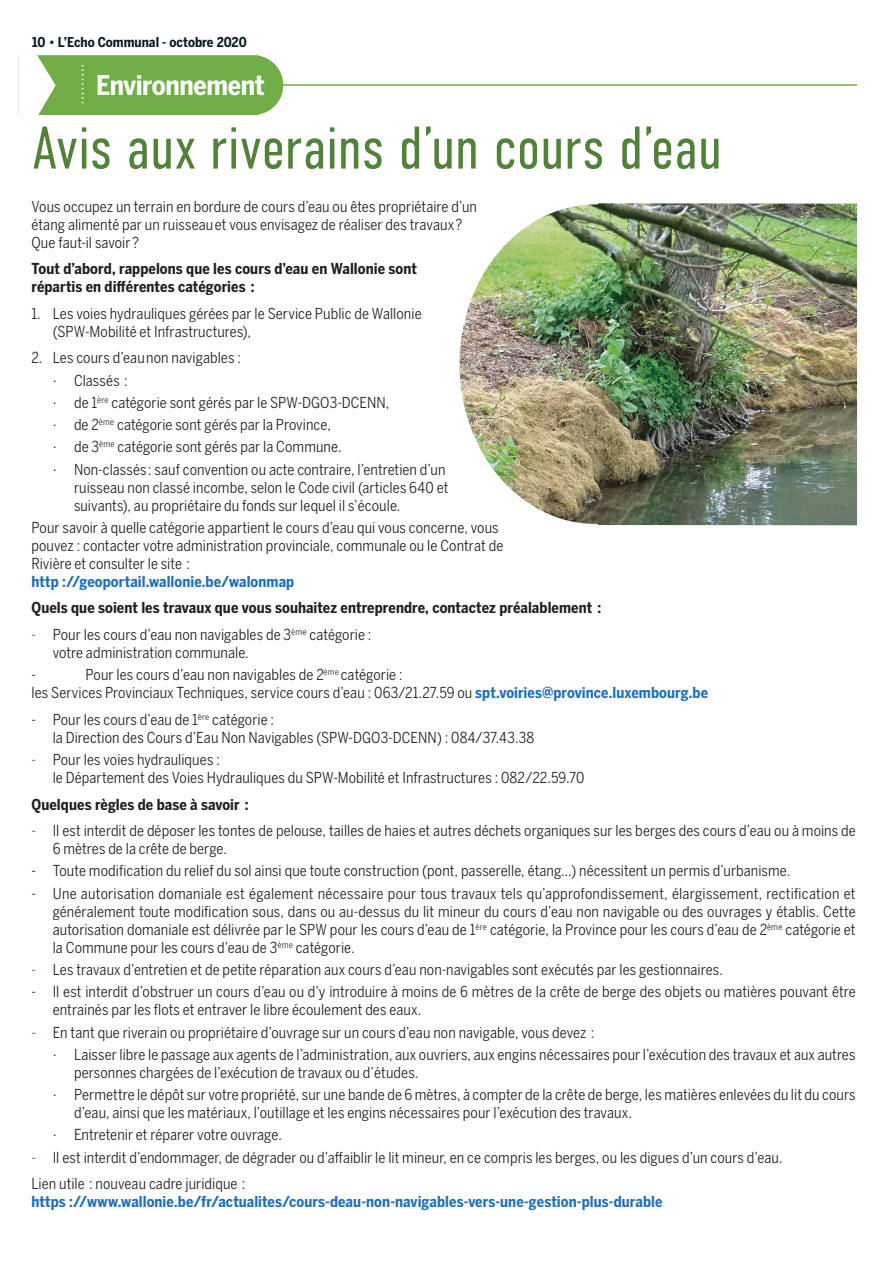
<style>
.page{position:relative;width:893px;height:1262px;background:#fff}
.page>*{position:absolute;margin:0;border:0;box-sizing:border-box;transform-origin:0 0}
.t1{font:300 60px "DIN Condensed";letter-spacing:-.005em;color:#52813a}
.t2{font:700 27px "Benton Sans Cond";letter-spacing:-.015em;color:#fff}
.t3{font:15px/18px "Benton Sans Cond";letter-spacing:.005em;color:#231f20}
.t4{font:700 15px/18px "Benton Sans Cond";letter-spacing:.005em;color:#231f20}
.t5{font:700 15px "Benton Sans Cond";letter-spacing:.005em;color:#216fb8}
.t6{font:13.8px "Myriad Pro";color:#fff}
.t7{font:700 13.5px "Benton Sans Cond";color:#0b1a22}
.s1{color:#3853a3}
.s2{font-weight:700;color:#216fb8}
</style>
<div class="page">
<hr style="left:31px;top:84px;width:825px;height:2px;background:#70ad46">
<svg style="left:18px;top:55px;width:265px;height:60px;background:#83b75e"></svg>
<img style="left:459px;top:203px;width:397px;height:322px">
<p class="t7" style="left:32px;top:35px;width:216px">10 • L’Echo Communal - octobre 2020</p>
<p class="t6" style="left:70px;top:105px;width:43px;rotate:-90deg">………</p>
<h2 class="t2" style="left:96px;top:70px;width:170px">Environnement</h2>
<h1 class="t1" style="left:31px;top:114px;width:692px">Avis aux riverains d’un cours d’eau</h1>
<p class="t3" style="left:31px;top:197px;width:447px">Vous occupez un terrain en bordure de cours d’eau ou êtes propriétaire d’un étang alimenté par un ruisseau et vous envisagez de réaliser des travaux ?<br>Que faut-il savoir ?</p>
<p class="t4" style="left:31px;top:259px;width:387px">Tout d’abord, rappelons que les cours d’eau en Wallonie sont répartis en différentes catégories :</p>
<p class="t3" style="left:53px;top:304px;width:370px;text-indent:-21px">1. Les voies hydrauliques gérées par le Service Public de Wallonie (SPW-Mobilité et Infrastructures),</p>
<p class="t3" style="left:53px;top:346px;width:394px;line-height:22.2px;text-indent:-21px">2. Les cours d’eau non navigables :<br>· Classés :<br>· de 1<sup>ère</sup> catégorie sont gérés par le SPW-DGO3-DCENN,<br>· de 2<sup>ème</sup> catégorie sont gérés par la Province,<br>· de 3<sup>ème</sup> catégorie sont gérés par la Commune.<br>· Non-classés : sauf convention ou acte contraire, l’entretien d’un</p>
<p class="t3" style="left:74px;top:478px;width:376px">ruisseau non classé incombe, selon le Code civil (articles 640 et suivants), au propriétaire du fonds sur lequel il s’écoule.</p>
<p class="t3" style="left:31px;top:518px;width:473px">Pour savoir à quelle catégorie appartient le cours d’eau qui vous concerne, vous pouvez : contacter votre administration provinciale, communale ou le Contrat de<br>Rivière et consulter le site :</p>
<p class="t5" style="left:31px;top:572px;width:264px">http ://geoportail.wallonie.be/walonmap</p>
<p class="t4" style="left:31px;top:598px;width:571px">Quels que soient les travaux que vous souhaitez entreprendre, contactez préalablement :</p>
<p class="t3" style="left:53px;top:625px;width:320px;text-indent:-21px"><span class="s1">-</span> Pour les cours d’eau non navigables de 3<sup>ème</sup> catégorie : votre administration communale.</p>
<p class="t3" style="left:31px;top:665px;width:6px">-</p>
<p class="t3" style="left:31px;top:665px;width:678px;text-indent:54px">Pour les cours d’eau non navigables de 2<sup>ème</sup> catégorie :<br>les Services Provinciaux Techniques, service cours d’eau : 063/21.27.59 ou <span class="s2">spt.voiries@province.luxembourg.be</span></p>
<p class="t3" style="left:53px;top:710px;width:483px;text-indent:-21px">- Pour les cours d’eau de 1<sup>ère</sup> catégorie :<br>la Direction des Cours d’Eau Non Navigables (SPW-DGO3-DCENN) : 084/37.43.38</p>
<p class="t3" style="left:53px;top:750px;width:533px;text-indent:-21px"><span class="s1">-</span> Pour les voies hydrauliques :<br>le Département des Voies Hydrauliques du SPW-Mobilité et Infrastructures : 082/22.59.70</p>
<p class="t4" style="left:31px;top:794px;width:218px">Quelques règles de base à savoir :</p>
<p class="t3" style="left:53px;top:821px;width:804px;text-indent:-21px"><span class="s1">-</span> Il est interdit de déposer les tontes de pelouse, tailles de haies et autres déchets organiques sur les berges des cours d’eau ou à moins de<br>6 mètres de la crête de berge.</p>
<p class="t3" style="left:31px;top:861px;width:760px">- Toute modification du relief du sol ainsi que toute construction (pont, passerelle, étang…) nécessitent un permis d’urbanisme.</p>
<p class="t3" style="left:53px;top:883px;width:804px;text-align:justify;text-indent:-21px">- Une autorisation domaniale est également nécessaire pour tous travaux tels qu’approfondissement, élargissement, rectification et généralement toute modification sous, dans ou au-dessus du lit mineur du cours d’eau non navigable ou des ouvrages y établis. Cette autorisation domaniale est délivrée par le SPW pour les cours d’eau de 1<sup>ère</sup> catégorie, la Province pour les cours d’eau de 2<sup>ème</sup> catégorie et la Commune pour les cours d’eau de 3<sup>ème</sup> catégorie.</p>
<p class="t3" style="left:31px;top:960px;width:692px"><span class="s1">-</span> Les travaux d’entretien et de petite réparation aux cours d’eau non-navigables sont exécutés par les gestionnaires.</p>
<p class="t3" style="left:53px;top:982px;width:804px;text-indent:-21px">- Il est interdit d’obstruer un cours d’eau ou d’y introduire à moins de 6 mètres de la crête de berge des objets ou matières pouvant être entrainés par les flots et entraver le libre écoulement des eaux.</p>
<p class="t3" style="left:53px;top:1020px;width:804px;line-height:22.2px;text-indent:-21px"><span class="s1">-</span> En tant que riverain ou propriétaire d’ouvrage sur un cours d’eau non navigable, vous devez :<br>· Laisser libre le passage aux agents de l’administration, aux ouvriers, aux engins nécessaires pour l’exécution des travaux et aux autres</p>
<p class="t3" style="left:53px;top:1060px;width:804px;line-height:22.2px;text-indent:21px">personnes chargées de l’exécution de travaux ou d’études.<br>· Permettre le dépôt sur votre propriété, sur une bande de 6 mètres, à compter de la crête de berge, les matières enlevées du lit du cours</p>
<p class="t3" style="left:53px;top:1101px;width:580px;line-height:22.2px;text-indent:21px">d’eau, ainsi que les matériaux, l’outillage et les engins nécessaires pour l’exécution des travaux. · Entretenir et réparer votre ouvrage.</p>
<p class="t3" style="left:31px;top:1143px;width:752px;line-height:26.5px"><span class="s1">-</span> Il est interdit d’endommager, de dégrader ou d’affaiblir le lit mineur, en ce compris les berges, ou les digues d’un cours d’eau.<br>Lien utile : nouveau cadre juridique :</p>
<p class="t5" style="left:31px;top:1192px;width:632px">https ://www.wallonie.be/fr/actualites/cours-deau-non-navigables-vers-une-gestion-plus-durable</p>
</div>
